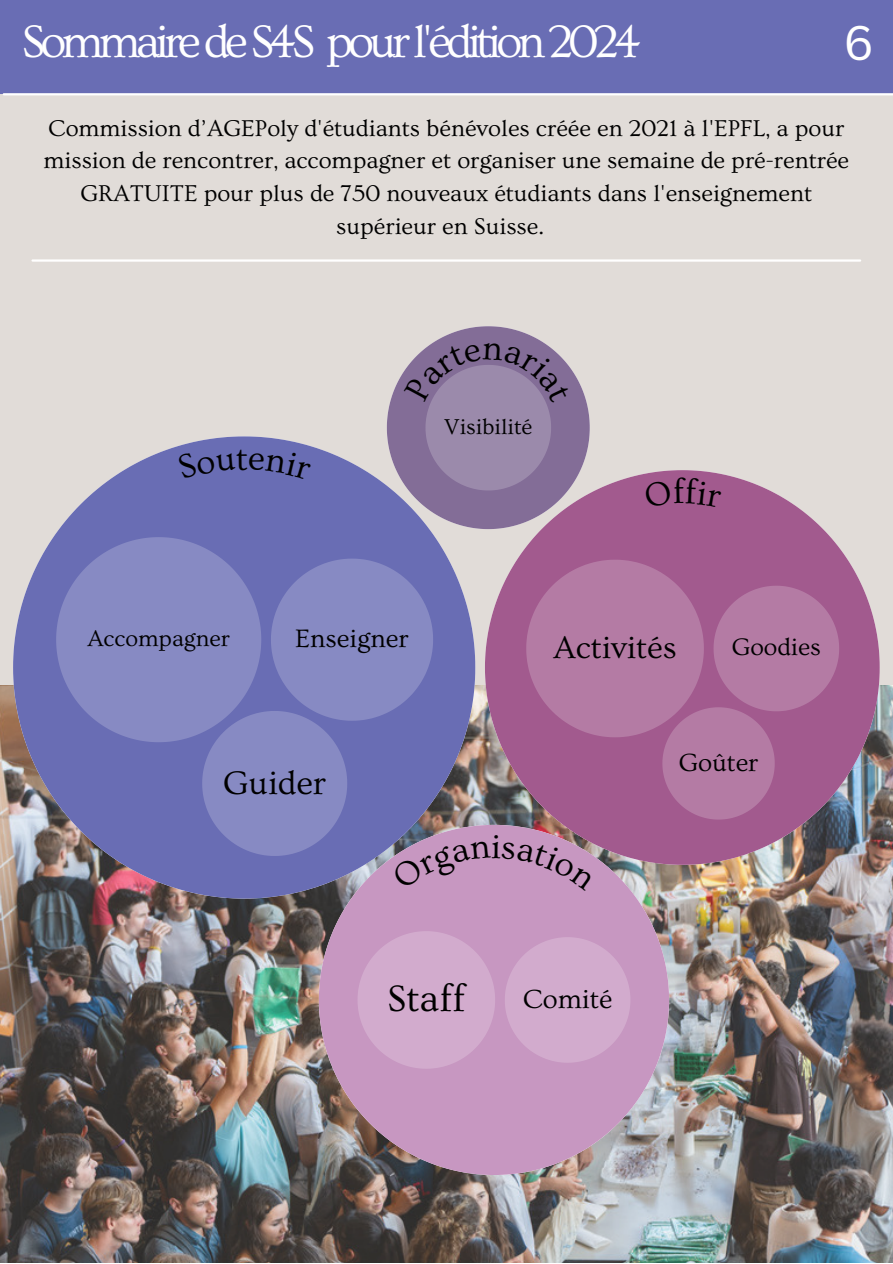
<style>
.page{position:relative;width:893px;height:1264px;background:#fff}
.page>*{position:absolute;margin:0;border:0;box-sizing:border-box;transform-origin:0 0}
.t1{font:48px "Ovo";letter-spacing:-.1em;color:#fff}
.t2{font:47.25px "Canva Sans";color:#fff}
.t3{font:38.7px "Ovo";color:#000}
.t4{font:34.2px "Ovo";color:#000}
.t5{font:32.4px "Ovo";color:#000}
.t6{font:27.6px "Ovo";color:#000}
.t7{font:26.4px "Ovo";color:#000}
.t8{font:26.1px "Ovo";color:#000}
.t9{font:25.05px "Ovo";color:#000}
.t10{font:24px/32.5px "Ovo";color:#000;text-align:center}
.t11{font:23.55px "Ovo";color:#000}
.t12{font:22.5px "Ovo";color:#000}
</style>
<div class="page">
<div style="left:0;top:0;width:892px;height:1262px;background:#e1dcd8"></div>
<div style="left:0;top:0;width:892px;height:93px;background:#696db4"></div>
<hr style="left:4px;top:93px;width:888px;height:2px;background:#fff">
<img style="left:0;top:686px;width:892px;height:576px">
<svg style="left:13px;top:436px;width:422px;height:462px;fill:#696db4"></svg>
<svg style="left:487px;top:470px;width:392px;height:394px;fill:#a25a8e"></svg>
<svg style="left:319px;top:890px;width:350px;height:284px;background:#b993b2"></svg>
<svg style="left:357px;top:931px;width:138px;height:137px;background:#cfa6ca"></svg>
<svg style="left:504px;top:937px;width:126px;height:125px;background:#cfa6ca"></svg>
<hr style="left:33px;top:259px;width:827px;height:3px;background:#fff">
<div style="left:177px;top:449px;width:134px;height:30px;background:#696db4"></div>
<div style="left:644px;top:477px;width:77px;height:30px;background:#a25a8e"></div>
<svg style="left:56px;top:537px;width:783px;height:353px;background:#9279a9"></svg>
<svg style="left:387px;top:326px;width:202px;height:203px"></svg>
<p class="t1" style="left:21px;top:16px;width:621px">Sommaire de S4S pour l'édition 2024</p>
<p class="t2" style="left:843px;top:10px;width:32px">6</p>
<p class="t10" style="left:44px;top:112px;width:807px">Commission d’AGEPoly d'étudiants bénévoles créée en 2021 à l'EPFL, a pour mission de rencontrer, accompagner et organiser une semaine de pré-rentrée GRATUITE pour plus de 750 nouveaux étudiants dans l'enseignement supérieur en Suisse.</p>
<p class="t12" style="left:444px;top:415px;width:90px">Visibilité</p>
<p class="t11" style="left:87px;top:625px;width:144px">Accompagner</p>
<p class="t7" style="left:295px;top:624px;width:115px">Enseigner</p>
<p class="t4" style="left:223px;top:764px;width:104px">Guider</p>
<p class="t5" style="left:553px;top:630px;width:125px">Activités</p>
<p class="t9" style="left:731px;top:633px;width:90px">Goodies</p>
<p class="t8" style="left:678px;top:748px;width:81px">Goûter</p>
<p class="t3" style="left:387px;top:977px;width:79px">Staff</p>
<p class="t6" style="left:523px;top:984px;width:91px">Comité</p>
</div>
